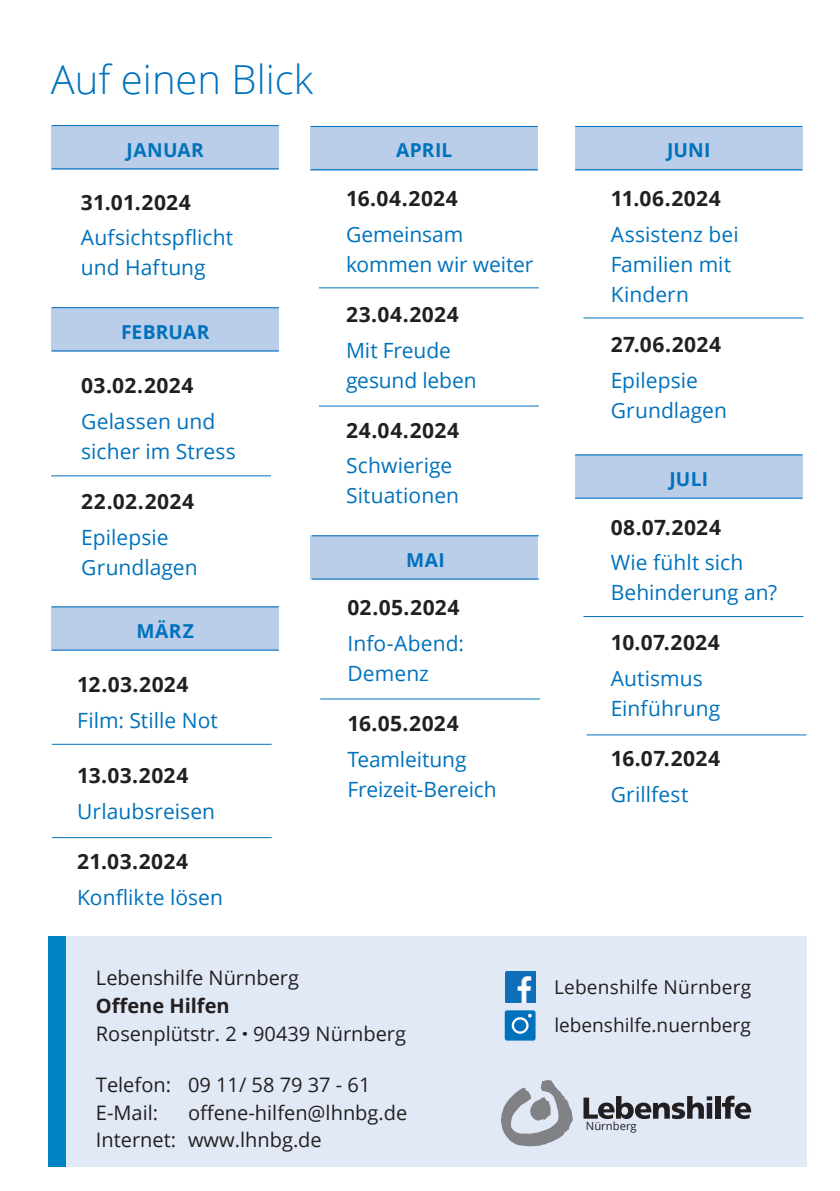
<style>
.page{position:relative;width:840px;height:1191px;background:#fff}
.page>*{position:absolute;margin:0;border:0;box-sizing:border-box;transform-origin:0 0}
.t1{font:300 40px "Open Sans";color:#0072bc}
.t2{font:21px/30px "Open Sans";color:#0072bc}
.t3{font:700 21px "Open Sans";letter-spacing:.025em;color:#231f20}
.t4{font:20px/28px "Open Sans";color:#231f20}
.t5{font:700 19.2px "Open Sans";letter-spacing:.01em;color:#0072bc}
.t6{font:19px/38.6px "Open Sans";color:#231f20}
.t7{font:11.2px "Open Sans";color:#231f20}
.s1{font-weight:700}
.s2{font-weight:800}
</style>
<div class="page">
<div style="left:52px;top:125px;width:226px;height:44px;background:#bacde9"></div>
<hr style="left:52px;top:168px;width:226px;height:1px;background:#0072bc">
<hr style="left:52px;top:125px;width:226px;height:1px;background:#0072bc">
<div style="left:51px;top:307px;width:227px;height:44px;background:#bacde9"></div>
<hr style="left:52px;top:350px;width:226px;height:1px;background:#0072bc">
<hr style="left:52px;top:307px;width:226px;height:1px;background:#0072bc">
<hr style="left:51px;top:475px;width:220px;height:1px;background:#0072bc">
<div style="left:52px;top:606px;width:226px;height:44px;background:#bacde9"></div>
<hr style="left:52px;top:649px;width:226px;height:1px;background:#0072bc">
<hr style="left:52px;top:606px;width:226px;height:1px;background:#0072bc">
<hr style="left:52px;top:744px;width:219px;height:1px;background:#0072bc">
<hr style="left:52px;top:837px;width:219px;height:1px;background:#0072bc">
<div style="left:310px;top:535px;width:227px;height:44px;background:#bacde9"></div>
<hr style="left:320px;top:698px;width:220px;height:1px;background:#0072bc">
<hr style="left:312px;top:578px;width:226px;height:1px;background:#0072bc">
<hr style="left:312px;top:535px;width:226px;height:1px;background:#0072bc">
<div style="left:310px;top:126px;width:227px;height:44px;background:#bacde9"></div>
<hr style="left:319px;top:287px;width:219px;height:1px;background:#0072bc">
<hr style="left:310px;top:169px;width:227px;height:1px;background:#0072bc">
<hr style="left:310px;top:126px;width:227px;height:1px;background:#0072bc">
<hr style="left:319px;top:405px;width:219px;height:1px;background:#0072bc">
<div style="left:49px;top:935px;width:757px;height:231px;background:#e1e9f6"></div>
<div style="left:48px;top:936px;width:17px;height:230px;background:#0083c3"></div>
<svg style="left:500px;top:1080px;width:73px;height:66px"></svg>
<svg style="left:583px;top:1096px;width:128px;height:23px"></svg>
<div style="left:706px;top:1103px;width:5px;height:15px;background:#231f20"></div>
<div style="left:714px;top:1096px;width:6px;height:22px;background:#231f20"></div>
<svg style="left:722px;top:1095px;width:28px;height:24px"></svg>
<img style="left:505px;top:971px;width:30px;height:31px">
<div style="left:505px;top:1011px;width:29px;height:28px;background:#0072bc;border-radius:2px"></div>
<div style="left:504px;top:1010px;width:31px;height:30px;border:2px solid #0072bc;border-radius:2px"></div>
<div style="left:511px;top:1017px;width:17px;height:16px;border:2px solid #fff;border-radius:50%"></div>
<div style="left:575px;top:126px;width:226px;height:44px;background:#bacde9"></div>
<hr style="left:575px;top:169px;width:226px;height:1px;background:#0072bc">
<hr style="left:575px;top:126px;width:226px;height:1px;background:#0072bc">
<hr style="left:583px;top:317px;width:219px;height:1px;background:#0072bc">
<div style="left:575px;top:454px;width:226px;height:44px;background:#bacde9"></div>
<hr style="left:575px;top:497px;width:226px;height:1px;background:#0072bc">
<hr style="left:575px;top:454px;width:226px;height:1px;background:#0072bc">
<hr style="left:583px;top:616px;width:219px;height:1px;background:#0072bc">
<hr style="left:586px;top:734px;width:220px;height:1px;background:#0072bc">
<h1 class="t1" style="left:51px;top:52px;width:264px">Auf einen Blick</h1>
<p class="t5" style="left:126px;top:136px;width:79px">JANUAR</p>
<p class="t3" style="left:81px;top:187px;width:111px">31.01.2024</p>
<p class="t2" style="left:81px;top:222px;width:153px">Aufsichtspflicht und Haftung</p>
<p class="t5" style="left:121px;top:318px;width:90px">FEBRUAR</p>
<p class="t3" style="left:81px;top:371px;width:114px">03.02.2024</p>
<p class="t2" style="left:81px;top:406px;width:156px">Gelassen und sicher im Stress</p>
<p class="t3" style="left:81px;top:486px;width:114px">22.02.2024</p>
<p class="t2" style="left:81px;top:521px;width:118px">Epilepsie<br>Grundlagen</p>
<p class="t5" style="left:136px;top:617px;width:59px">MÄRZ</p>
<p class="t3" style="left:77px;top:669px;width:113px">12.03.2024</p>
<p class="t2" style="left:77px;top:704px;width:142px">Film: Stille Not</p>
<p class="t3" style="left:77px;top:761px;width:112px">13.03.2024</p>
<p class="t2" style="left:77px;top:796px;width:139px">Urlaubsreisen</p>
<p class="t3" style="left:77px;top:846px;width:112px">21.03.2024</p>
<p class="t2" style="left:77px;top:881px;width:147px">Konflikte lösen</p>
<p class="t5" style="left:396px;top:137px;width:58px">APRIL</p>
<p class="t3" style="left:346px;top:184px;width:113px">16.04.2024</p>
<p class="t2" style="left:346px;top:219px;width:189px">Gemeinsam kommen wir weiter</p>
<p class="t3" style="left:346px;top:299px;width:114px">23.04.2024</p>
<p class="t2" style="left:346px;top:334px;width:132px">Mit Freude gesund leben</p>
<p class="t3" style="left:346px;top:415px;width:114px">24.04.2024</p>
<p class="t2" style="left:346px;top:450px;width:114px">Schwierige<br>Situationen</p>
<p class="t5" style="left:406px;top:546px;width:40px">MAI</p>
<p class="t3" style="left:347px;top:593px;width:114px">02.05.2024</p>
<p class="t2" style="left:347px;top:628px;width:118px">Info-Abend:<br>Demenz</p>
<p class="t3" style="left:347px;top:708px;width:113px">16.05.2024</p>
<p class="t2" style="left:347px;top:743px;width:151px">Teamleitung<br>Freizeit-Bereich</p>
<p class="t5" style="left:666px;top:137px;width:45px">JUNI</p>
<p class="t3" style="left:610px;top:184px;width:112px">11.06.2024</p>
<p class="t2" style="left:610px;top:219px;width:129px">Assistenz bei<br>Familien mit<br>Kindern</p>
<p class="t3" style="left:610px;top:329px;width:112px">27.06.2024</p>
<p class="t2" style="left:610px;top:364px;width:118px">Epilepsie<br>Grundlagen</p>
<p class="t5" style="left:669px;top:465px;width:40px">JULI</p>
<p class="t3" style="left:610px;top:512px;width:112px">08.07.2024</p>
<p class="t2" style="left:610px;top:547px;width:168px">Wie fühlt sich<br>Behinderung an?</p>
<p class="t3" style="left:610px;top:628px;width:111px">10.07.2024</p>
<p class="t2" style="left:610px;top:663px;width:111px">Autismus<br>Einführung</p>
<p class="t3" style="left:610px;top:743px;width:111px">16.07.2024</p>
<p class="t2" style="left:610px;top:778px;width:79px">Grillfest</p>
<p class="t4" style="left:96px;top:962px;width:204px">Lebenshilfe Nürnberg</p>
<p class="t4" style="left:96px;top:990px;width:311px"><span class="s1">Offene Hilfen<br></span>Rosenplütstr. 2 <span class="s2">·</span> 90439 Nürnberg</p>
<p class="t4" style="left:96px;top:1070px;width:276px">Telefon: 09 11/ 58 79 37 - 61<br>E-Mail:</p>
<p class="t4" style="left:96px;top:1098px;width:313px;line-height:27px;text-indent:92px">offene-hilfen@lhnbg.de<br>Internet: www.lhnbg.de</p>
<p class="t6" style="left:553px;top:967px;width:198px">Lebenshilfe Nürnberg lebenshilfe.nuernberg</p>
<p class="t7" style="left:585px;top:1118px;width:52px">Nürnberg</p>
</div>
